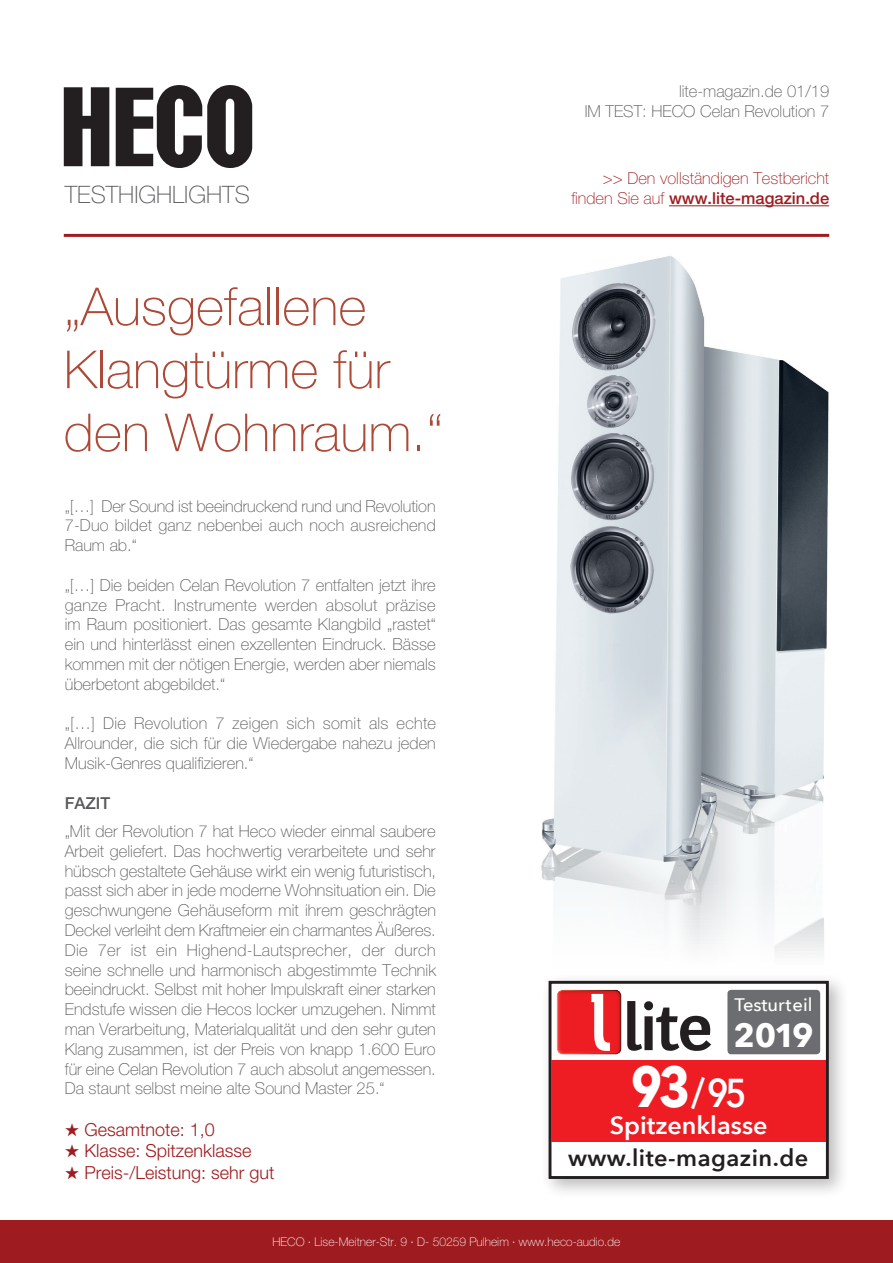
<style>
.page{position:relative;width:893px;height:1263px;background:#fff}
.page>*{position:absolute;margin:0;border:0;box-sizing:border-box;transform-origin:0 0}
.t1{font:100 52.5px/63px "Helvetica Neue LT Std";color:#ad4937}
.t2{font:600 40.2px "Avenir Next";color:#fff;scale:.87 1}
.t3{font:700 33px "Avenir Next";color:#fff}
.t4{font:600 24.9px "Avenir Next";color:#fff}
.t5{font:100 24px "Helvetica Neue LT Std";color:#57585a}
.t6{font:600 23.4px "Avenir Next";letter-spacing:.02em;color:#231f20}
.t7{font:500 18.15px "Avenir Next";color:#fff}
.t8{font:300 18px "Helvetica Neue LT Std";color:#9e1c1f}
.t9{font:100 16.5px/19.8px "Helvetica Neue LT Std";color:#57585a;text-align:justify}
.t10{font:100 16.5px/19.8px "Helvetica Neue LT Std";color:#9e1c1f;text-align:right}
.t11{font:500 16.5px "Helvetica Neue LT Std";color:#57585a}
.t12{font:100 12px "Helvetica Neue LT Std";color:#fff}
.s1{font-weight:500}
.s2{font-weight:700;font-size:56.55px}
</style>
<div class="page">
<svg style="left:64px;top:87px;width:45px;height:79px;background:#454243"></svg>
<svg style="left:116px;top:85px;width:136px;height:83px"></svg>
<div style="left:0;top:1220px;width:893px;height:43px;background:#9e1c1f"></div>
<hr style="left:64px;top:234px;width:765px;height:3px;background:#9e1c1f">
<div style="left:540px;top:972px;width:309px;height:227px;background:#231f20;opacity:.3"></div>
<div style="left:550px;top:982px;width:277px;height:195px;background:#fff"></div>
<div style="left:549px;top:981px;width:280px;height:198px;border:3px solid #231f20"></div>
<div style="left:552px;top:1060px;width:274px;height:81px;background:#ee1d23"></div>
<div style="left:727px;top:990px;width:93px;height:64px;background:#6c6d70;border-radius:4px"></div>
<div style="left:556px;top:987px;width:67px;height:69px;background:#231f20;opacity:.75"></div>
<img style="left:384px;top:205px;width:465px;height:847px">
<img style="left:543px;top:256px;width:285px;height:614px">
<hr style="left:669px;top:205px;width:160px;height:1px;background:#9e1c1f">
<h3 class="t5" style="left:65px;top:181px;width:187px">TESTHIGHLIGHTS</h3>
<h1 class="t1" style="left:64px;top:275px;width:381px">„Ausgefallene<br>Klangtürme für den Wohnraum.“</h1>
<p class="t9" style="left:65px;top:496px;width:373px">„[…] Der Sound ist beeindruckend rund und Revolution 7-Duo bildet ganz nebenbei auch noch ausreichend Raum ab.“</p>
<p class="t9" style="left:65px;top:575px;width:373px">„[…] Die beiden Celan Revolution 7 entfalten jetzt ihre ganze Pracht. Instrumente werden absolut präzise im Raum positioniert. Das gesamte Klangbild „rastet“ ein und hinterlässt einen exzellenten Eindruck. Bässe kommen mit der nötigen Energie, werden aber niemals überbetont abgebildet.“</p>
<p class="t9" style="left:65px;top:714px;width:373px">„[…] Die Revolution 7 zeigen sich somit als echte Allrounder, die sich für die Wiedergabe nahezu jeden Musik-Genres qualifizieren.“</p>
<p class="t11" style="left:65px;top:793px;width:47px">FAZIT</p>
<p class="t9" style="left:65px;top:821px;width:373px">„Mit der Revolution 7 hat Heco wieder einmal saubere Arbeit geliefert. Das hochwertig verarbeitete und sehr hübsch gestaltete Gehäuse wirkt ein wenig futuristisch, passt sich aber in jede moderne Wohnsituation ein. Die geschwungene Gehäuseform mit ihrem geschrägten Deckel verleiht dem Kraftmeier ein charmantes Äußeres.<br>Die 7er ist ein Highend-Lautsprecher, der durch seine schnelle und harmonisch abgestimmte Technik beeindruckt. Selbst mit hoher Impulskraft einer starken Endstufe wissen die Hecos locker umzugehen. Nimmt man Verarbeitung, Materialqualität und den sehr guten Klang zusammen, ist der Preis von knapp 1.600 Euro für eine Celan Revolution 7 auch absolut angemessen.<br>Da staunt selbst meine alte Sound Master 25.“</p>
<p class="t8" style="left:65px;top:1118px;width:152px">★ Gesamtnote: 1,0</p>
<p class="t8" style="left:65px;top:1140px;width:188px">★ Klasse: Spitzenklasse</p>
<p class="t8" style="left:65px;top:1161px;width:211px">★ Preis-/Leistung: sehr gut</p>
<p class="t9" style="left:585px;top:81px;width:246px;text-align:right">lite-magazin.de 01/19<br>IM TEST: HECO Celan Revolution 7</p>
<p class="t10" style="left:571px;top:169px;width:259px">&gt;&gt; Den vollständigen Testbericht finden Sie auf <span class="s1">www.lite-magazin.de</span></p>
<p class="t7" style="left:734px;top:990px;width:80px">Testurteil</p>
<h3 class="t3" style="left:733px;top:1006px;width:82px">2019</h3>
<h2 class="t2" style="left:631px;top:1058px;width:135px"><span class="s2">93</span> /95</h2>
<h3 class="t6" style="left:568px;top:1138px;width:242px">www.lite-magazin.de</h3>
<h3 class="t4" style="left:610px;top:1104px;width:159px">Spitzenklasse</h3>
<p class="t12" style="left:272px;top:1235px;width:350px">HECO · Lise-Meitner-Str. 9 · D- 50259 Pulheim · www.heco-audio.de</p>
</div>
